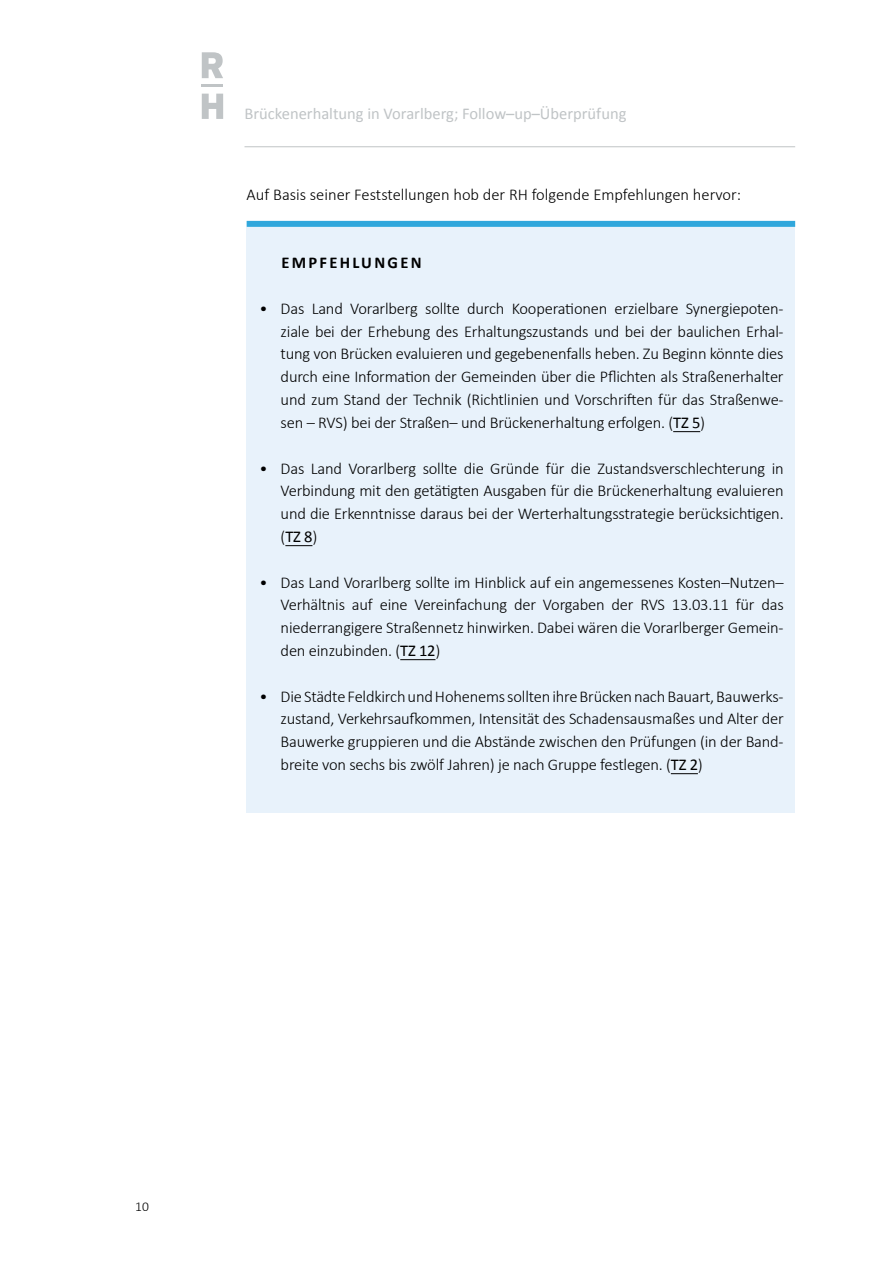
<style>
.page{position:relative;width:893px;height:1263px;background:#fff}
.page>*{position:absolute;margin:0;border:0;box-sizing:border-box;transform-origin:0 0}
.Kurzfassung_Empfehlungsbox_Empfehlungsbo{font:16.5px/22.8px "Calibri Light 2";letter-spacing:-.01em;color:#000;text-align:justify}
.Langfassung_Standard{font:16.5px "Calibri Light 2";color:#000}
.t1{font:16.5px "Calibri";color:#c0c4c6}
.Kurzfassung_Empfehlungsbox_Empfehlungsbo-2{font:700 16.5px "Calibri";letter-spacing:.14em;color:#000}
.t2{font:300 13.5px "Calibri";color:#000}
.s1{font-family:"Calibri";font-weight:300}
.s2{font-family:"Calibri"}
</style>
<div class="page">
<hr style="left:244px;top:146px;width:551px;height:1px;background:#c0c4c6">
<svg style="left:202px;top:94px;width:21px;height:25px"></svg>
<svg style="left:202px;top:52px;width:21px;height:26px"></svg>
<hr style="left:202px;top:85px;width:21px;height:2px;background:#c0c4c6">
<div style="left:247px;top:227px;width:548px;height:58px;background:#e8f2fb"></div>
<div style="left:247px;top:221px;width:548px;height:6px;background:#30a7dc"></div>
<div style="left:247px;top:284px;width:548px;height:186px;background:#e8f2fb"></div>
<svg style="left:673px;top:431px;width:27px;height:1px"></svg>
<div style="left:247px;top:444px;width:548px;height:140px;background:#e8f2fb"></div>
<svg style="left:285px;top:545px;width:27px;height:1px"></svg>
<div style="left:247px;top:558px;width:548px;height:140px;background:#e8f2fb"></div>
<hr style="left:400px;top:659px;width:35px;height:1px;background:#000">
<div style="left:247px;top:672px;width:548px;height:140px;background:#e8f2fb"></div>
<svg style="left:671px;top:773px;width:27px;height:1px"></svg>
<p class="t1" style="left:244px;top:103px;width:383px">Brückenerhaltung in Vorarlberg; Follow–up–Überprüfung</p>
<p class="Langfassung_Standard" style="left:247px;top:184px;width:496px">Auf Basis seiner Feststellungen hob der RH folgende Empfehlungen hervor:</p>
<p class="Kurzfassung_Empfehlungsbox_Empfehlungsbo-2" style="left:281px;top:253px;width:142px">EMPFEHLUNGEN</p>
<p class="Kurzfassung_Empfehlungsbox_Empfehlungsbo" style="left:281px;top:297px;width:504px;text-indent:-21px"><span class="s1">•</span> Das Land Vorarlberg sollte durch Kooperationen erzielbare Synergiepoten&shy;<span class="s1">ziale bei der Erhebung des Erhaltungszustands und bei der baulichen Erhal&shy;tung von Brücken evaluieren und gegebenenfalls heben. Zu Beginn könnte dies </span>durch eine Information der Gemeinden über die Pflichten als Straßenerhalter und zum Stand der Technik (Richtlinien und Vorschriften für das Straßenwe&shy;sen – RVS) bei der Straßen– und Brückenerhaltung erfolgen. (<span class="s2">TZ 5</span><span class="s1">)</span></p>
<p class="Kurzfassung_Empfehlungsbox_Empfehlungsbo" style="left:281px;top:456px;width:505px;text-indent:-21px"><span class="s1">• Das Land Vorarlberg sollte die Gründe für die Zustandsverschlechterung in </span>Verbindung mit den getätigten Ausgaben für die Brückenerhaltung evaluieren und die Erkenntnisse daraus bei der Werterhaltungsstrategie berücksichtigen. <span class="s1">(</span><span class="s2">TZ 8</span><span class="s1">)</span></p>
<p class="Kurzfassung_Empfehlungsbox_Empfehlungsbo" style="left:281px;top:570px;width:505px;text-indent:-21px"><span class="s1">• Das Land Vorarlberg sollte im Hinblick auf ein angemessenes Kosten–Nutzen– </span>Verhältnis auf eine Vereinfachung der Vorgaben der RVS 13.03.11 für das niederrangigere Straßennetz hinwirken. Dabei wären die Vorarlberger Gemein&shy;<span class="s1">den einzubinden. (</span><span class="s2">TZ 12</span><span class="s1">)</span></p>
<p class="Kurzfassung_Empfehlungsbox_Empfehlungsbo" style="left:281px;top:684px;width:504px;text-indent:-21px"><span class="s1">•</span> Die Städte Feldkirch und Hohenems sollten ihre Brücken nach Bauart, Bauwerks&shy;zustand, Verkehrsaufkommen, Intensität des Schadensausmaßes und Alter der Bauwerke gruppieren und die Abstände zwischen den Prüfungen (in der Band&shy;breite von sechs bis zwölf Jahren) je nach Gruppe festlegen. (<span class="s2">TZ 2</span><span class="s1">)</span></p>
<p class="t2" style="left:135px;top:1198px;width:15px">10</p>
</div>
